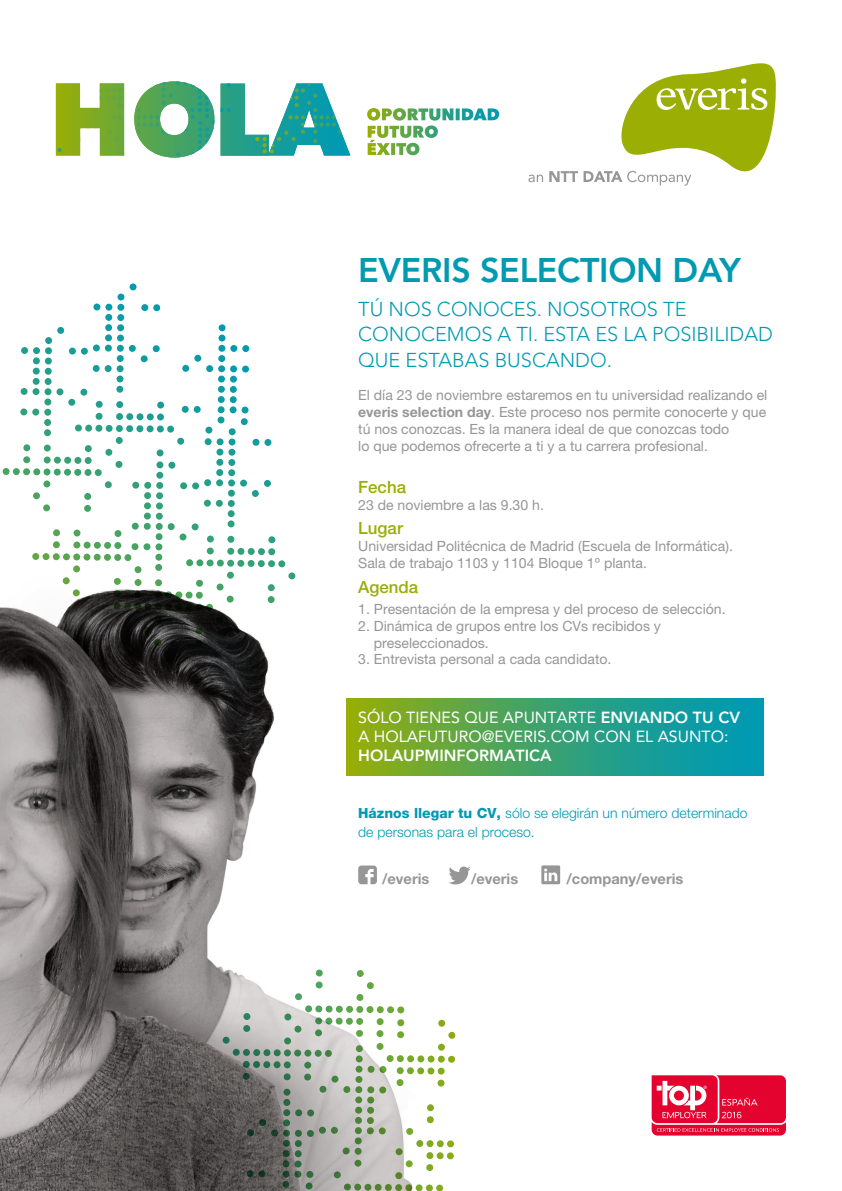
<style>
.page{position:relative;width:842px;height:1191px;background:#fff}
.page>*{position:absolute;margin:0;border:0;box-sizing:border-box;transform-origin:0 0}
.t1{font:800 33.9px "Avenir";letter-spacing:-.01em;color:#009ab2}
.t2{font:300 19.9px/25.5px "Avenir";color:#009ab2}
.t3{font:500 16.9px "Helvetica Neue LT";color:#9aae04}
.t4{font:16px/19px "Avenir";color:#fff}
.t5{font:800 16px "Avenir";color:#fff}
.t6{font:700 14.6px "Helvetica Neue LT";color:#969696}
.t7{font:14.1px/16.9px "Helvetica Neue LT";color:#969696}
.t8{font:300 14px/19.7px "Helvetica Neue LT";color:#009ab2}
.s1{font-weight:700}
.s2{font-weight:800}
</style>
<div class="page">
<img style="left:0;top:532px;width:416px;height:659px">
<svg style="left:334px;top:1147px;width:109px;height:44px"></svg>
<svg style="left:528px;top:175px;width:15px;height:7px"></svg>
<svg style="left:549px;top:63px;width:227px;height:123px"></svg>
<svg style="left:367px;top:108px;width:132px;height:47px"></svg>
<svg style="left:56px;top:81px;width:294px;height:77px"></svg>
<div style="left:346px;top:699px;width:418px;height:76px;background:linear-gradient(to right,#8eac12,#0098c4)"></div>
<svg style="left:358px;top:865px;width:19px;height:19px"></svg>
<svg style="left:449px;top:866px;width:21px;height:18px"></svg>
<svg style="left:541px;top:865px;width:19px;height:19px"></svg>
<svg style="left:652px;top:1075px;width:134px;height:60px;background:#e72d51"></svg>
<svg style="left:75px;top:355px;width:109px;height:113px"></svg>
<h1 class="t1" style="left:358px;top:250px;width:384px">EVERIS SELECTION DAY</h1>
<h2 class="t2" style="left:358px;top:296px;width:416px">TÚ NOS CONOCES. NOSOTROS TE<br>CONOCEMOS A TI. ESTA ES LA POSIBILIDAD<br>QUE ESTABAS BUSCANDO.</h2>
<p class="t7" style="left:358px;top:386px;width:411px">El día 23 de noviembre estaremos en tu universidad realizando el <span class="s1">everis selection day</span>. Este proceso nos permite conocerte y que tú nos conozcas. Es la manera ideal de que conozcas todo<br>lo que podemos ofrecerte a ti y a tu carrera profesional.</p>
<p class="t3" style="left:358px;top:477px;width:49px">Fecha</p>
<p class="t7" style="left:358px;top:496px;width:187px">23 de noviembre a las 9.30 h.</p>
<p class="t3" style="left:358px;top:518px;width:46px">Lugar</p>
<p class="t7" style="left:358px;top:537px;width:376px">Universidad Politécnica de Madrid (Escuela de Informática).<br>Sala de trabajo 1103 y 1104 Bloque 1º planta.</p>
<p class="t3" style="left:358px;top:576px;width:62px">Agenda</p>
<p class="t7" style="left:358px;top:600px;width:369px">1. Presentación de la empresa y del proceso de selección.</p>
<p class="t7" style="left:374px;top:617px;width:289px;text-indent:-16px">2. Dinámica de grupos entre los CVs recibidos y preseleccionados.</p>
<p class="t7" style="left:358px;top:651px;width:255px">3. Entrevista personal a cada candidato.</p>
<p class="t4" style="left:358px;top:708px;width:383px">SÓLO TIENES QUE APUNTARTE <span class="s2">ENVIANDO TU CV<br></span>A HOLAFUTURO@EVERIS.COM CON EL ASUNTO:</p>
<p class="t5" style="left:358px;top:746px;width:195px">HOLAUPMINFORMATICA</p>
<p class="t8" style="left:358px;top:802px;width:391px"><span class="s2">Háznos llegar tu CV,</span> sólo se elegirán un número determinado de personas para el proceso.</p>
<p class="t6" style="left:382px;top:869px;width:49px">/everis</p>
<p class="t6" style="left:471px;top:869px;width:49px">/everis</p>
<p class="t6" style="left:566px;top:869px;width:118px">/company/everis</p>
</div>
